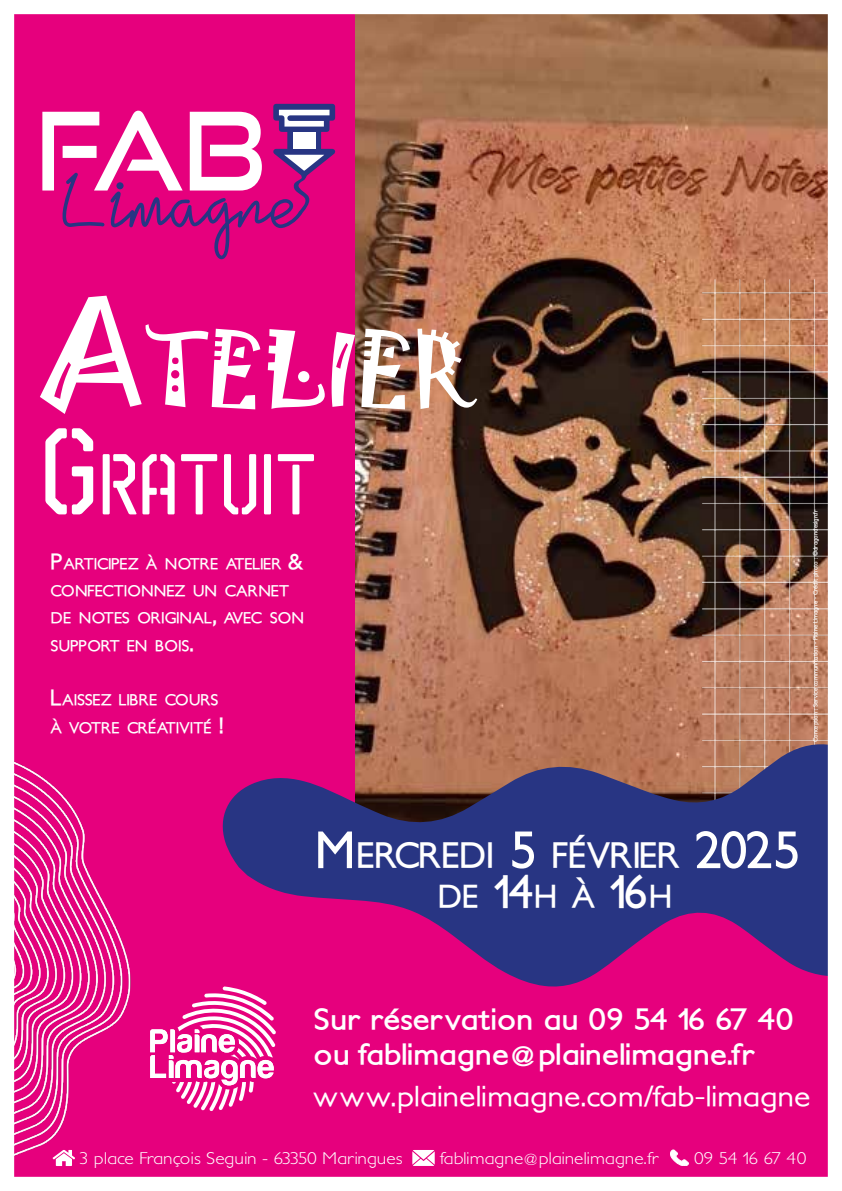
<style>
.page{position:relative;width:842px;height:1191px;background:#e6007d}
.page>*{position:absolute;margin:0;border:0;box-sizing:border-box;transform-origin:0 0}
.t1{font:108.3px "Good Times Rg";color:#fff;scale:.85 1}
.t2{font:92.5px "Jokerman";color:#fff}
.t3{font:86.1px "Airborne 86 Stencil";color:#fff}
.t4{font:82.9px "America";color:#283583}
.t5{font:700 50px "Petita";color:#fff}
.t6{font:700 45px "Petita";color:#fff}
.t7{font:700 35px "Petita";letter-spacing:-.025em;color:#fff}
.t8{font:700 31.5px "Petita";color:#fff}
.t9{font:700 29.2px/35px "Petita";color:#fff;scale:1.1 1}
.t10{font:500 29px "Petita";color:#fff;scale:1.12 1}
.t11{font:700 22px "Petita";color:#fff}
.t12{font:300 17.3px "Petita";color:#fff;scale:1.12 1}
.t13{font:700 15.4px "Petita";letter-spacing:-.025em;color:#fff}
.t14{font:700 15.4px "Petita";letter-spacing:.005em;color:#fff}
.t15{font:700 6px "Petita";color:#fff}
.s1{font-size:132.2px}
.s2{font-size:123px}
.s3{font-size:22px}
.s4{font-size:50px}
</style>
<div class="page">
<img style="left:355px;top:14px;width:473px;height:721px">
<svg style="left:273px;top:104px;width:62px;height:110px"></svg>
<div style="left:293px;top:132px;width:22px;height:17px;background:#fff"></div>
<img style="left:14px;top:673px;width:117px;height:503px">
<img style="left:686px;top:242px;width:142px;height:493px">
<svg style="left:412px;top:1150px;width:23px;height:16px"></svg>
<svg style="left:670px;top:1149px;width:18px;height:17px"></svg>
<svg style="left:53px;top:1149px;width:22px;height:17px"></svg>
<svg style="left:150px;top:988px;width:126px;height:123px"></svg>
<svg style="left:222px;top:735px;width:606px;height:253px;fill:#283583"></svg>
<div style="left:0;top:0;width:14px;height:1191px;background:#fff"></div>
<div style="left:828px;top:0;width:14px;height:1191px;background:#fff"></div>
<div style="left:0;top:0;width:842px;height:14px;background:#fff"></div>
<div style="left:0;top:1176px;width:842px;height:15px;background:#fff"></div>
<h1 class="t1" style="left:37px;top:85px;width:272px">FAB</h1>
<h3 class="t4" style="left:65px;top:162px;width:237px">Limagne</h3>
<h2 class="t2" style="left:40px;top:305px;width:434px"><span class="s1">A</span>TELIER</h2>
<h3 class="t3" style="left:40px;top:441px;width:279px"><span class="s2">G</span>RATUIT</h3>
<p class="t13" style="left:51px;top:554px;width:90px"><span class="s3">P</span>ARTICIPEZ</p>
<p class="t13" style="left:146px;top:554px;width:13px">À</p>
<h3 class="t11" style="left:288px;top:547px;width:17px">&amp;</h3>
<p class="t13" style="left:164px;top:554px;width:56px">NOTRE</p>
<p class="t13" style="left:226px;top:554px;width:57px">ATELIER</p>
<p class="t13" style="left:51px;top:581px;width:136px">CONFECTIONNEZ</p>
<p class="t13" style="left:193px;top:581px;width:26px">UN</p>
<p class="t13" style="left:225px;top:581px;width:66px">CARNET</p>
<p class="t13" style="left:51px;top:608px;width:22px">DE</p>
<p class="t13" style="left:79px;top:608px;width:53px">NOTES</p>
<p class="t13" style="left:137px;top:608px;width:77px">ORIGINAL</p>
<p class="t13" style="left:224px;top:608px;width:40px">AVEC</p>
<h3 class="t11" style="left:212px;top:602px;width:6px">,</h3>
<p class="t13" style="left:51px;top:636px;width:71px">SUPPORT</p>
<p class="t13" style="left:127px;top:636px;width:23px">EN</p>
<p class="t13" style="left:155px;top:636px;width:36px">BOIS</p>
<h3 class="t11" style="left:190px;top:630px;width:6px">.</h3>
<p class="t13" style="left:270px;top:608px;width:36px">SON</p>
<p class="t13" style="left:51px;top:691px;width:63px"><span class="s3">L</span>AISSEZ</p>
<p class="t13" style="left:119px;top:691px;width:40px">LIBRE</p>
<p class="t13" style="left:165px;top:691px;width:55px">COURS</p>
<p class="t13" style="left:51px;top:718px;width:13px">À</p>
<p class="t13" style="left:69px;top:718px;width:52px">VOTRE</p>
<p class="t14" style="left:127px;top:718px;width:86px">CRÉATIVITÉ</p>
<h3 class="t11" style="left:219px;top:712px;width:6px">!</h3>
<p class="t15" style="left:812px;top:742px;width:233px;rotate:-90deg">Conception : Service communication - Plaine Limagne - Crédit photo ©: dragondesign f r.</p>
<h3 class="t7" style="left:314px;top:833px;width:182px"><span class="s4">M</span>ERCREDI</h3>
<h3 class="t5" style="left:509px;top:819px;width:29px">5</h3>
<h3 class="t7" style="left:552px;top:833px;width:129px">FÉVRIER</h3>
<h3 class="t8" style="left:438px;top:876px;width:43px">DE</h3>
<h3 class="t6" style="left:493px;top:864px;width:42px">14</h3>
<h3 class="t8" style="left:533px;top:876px;width:63px">H À</h3>
<h3 class="t6" style="left:609px;top:864px;width:41px">16</h3>
<h3 class="t8" style="left:648px;top:876px;width:26px">H</h3>
<h3 class="t5" style="left:695px;top:819px;width:107px">2025</h3>
<h3 class="t9" style="left:314px;top:1002px;width:438px">Sur réservation au 09 54 16 67 40 ou fablimagne@plainelimagne f r.</h3>
<h3 class="t10" style="left:314px;top:1078px;width:445px">www.plainelimagne.com/fab-limagne</h3>
<p class="t12" style="left:79px;top:1148px;width:290px">3 place François Seguin - 63350 Maringues</p>
<p class="t12" style="left:440px;top:1148px;width:196px">fablimagne@plainelimagne f r.</p>
<p class="t12" style="left:694px;top:1148px;width:102px">09 54 16 67 40</p>
</div>
